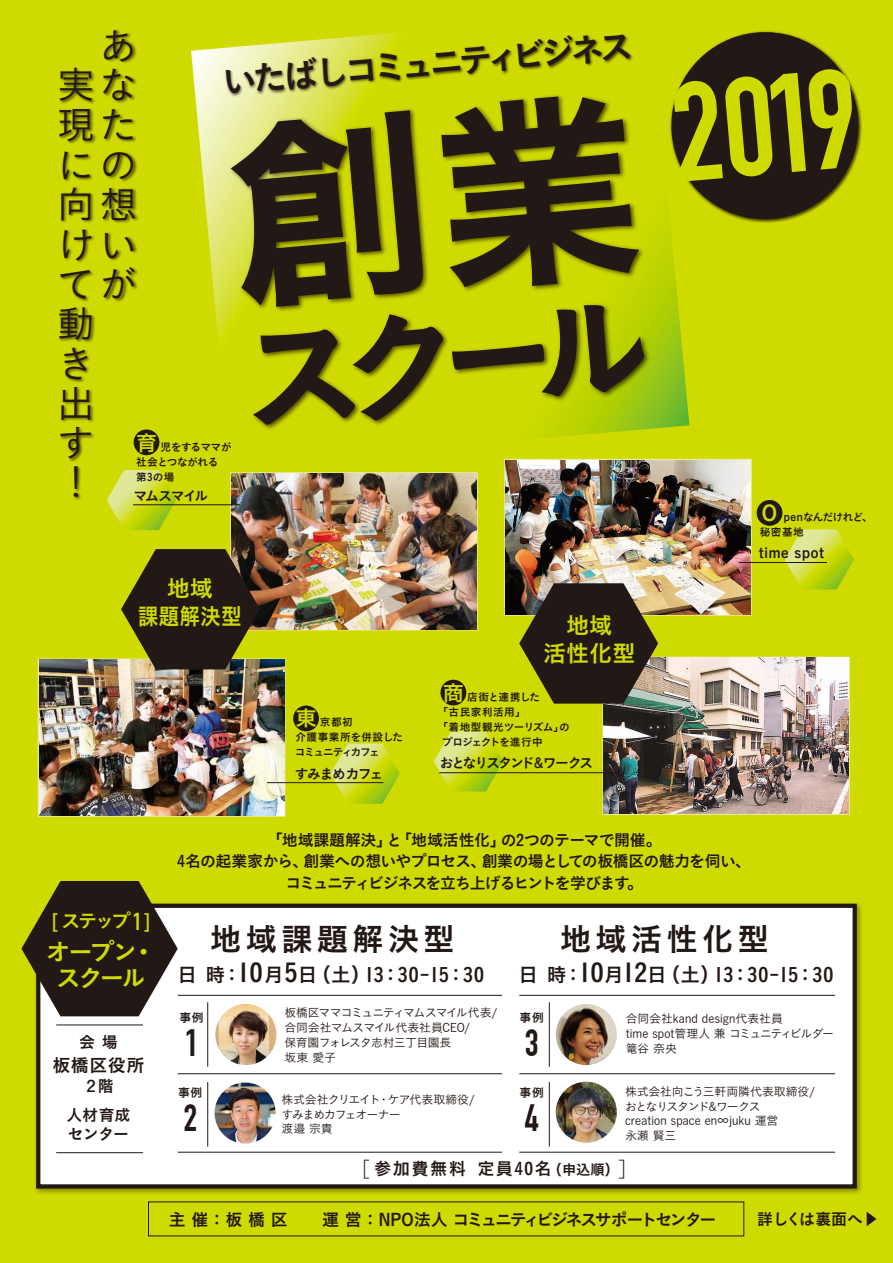
<style>
.page{position:relative;width:893px;height:1263px;background:#cfdb00}
.page>*{position:absolute;margin:0;border:0;box-sizing:border-box;transform-origin:0 0}
.t1{font:700 138.15px "DIN Condensed";color:#cfdb00}
.t2{font:121.05px "Koburina Go Std W6";color:#221815}
.t3{font:38.25px/39.6px "Koburina Go Std W3";color:#221815}
.t4{font:700 37.2px "DIN Condensed";color:#221815}
.t5{font:34.05px "Koburina Go Std W6";color:#221815}
.t6{font:31.8px "Koburina Go Std W6";letter-spacing:.12em;color:#221815}
.t7{font:24.45px/25.8px "Koburina Go Std W6";letter-spacing:-.115em;color:#cfdb00;text-align:center}
.t8{font:23.1px/27.8px "Koburina Go Std W6";color:#cfdb00;text-align:center}
.t9{font:19.65px "Koburina Go Std W6";letter-spacing:.025em;color:#221815}
.t10{font:19.2px "Koburina Go Std W6";color:#cfdb00}
.t11{font:18px "Koburina Go Std W6";letter-spacing:.02em;color:#221815}
.t12{font:17.25px "Koburina Go Std W6";letter-spacing:.08em;color:#221815}
.t13{font:16.95px "Koburina Go Std W6";letter-spacing:-.135em;color:#221815}
.t14{font:15.9px/21.3px "Koburina Go Std W6";letter-spacing:-.05em;color:#221815;text-align:center}
.t15{font:15.9px "Koburina Go Std W6";letter-spacing:-.025em;color:#221815}
.t16{font:13.8px "Koburina Go Std W6";letter-spacing:-.11em;color:#221815}
.t17{font:13.8px "Koburina Go Std W6";letter-spacing:-.15em;color:#221815}
.t18{font:13.8px "Koburina Go Std W6";letter-spacing:.05em;color:#221815}
.t19{font:11.85px/14.9px "Koburina Go Std N W3";letter-spacing:-.055em;color:#221815}
.t20{font:11.85px/14.9px "Koburina Go Std N W3";letter-spacing:-.025em;color:#221815}
.t21{font:11.85px/14.9px "Koburina Go Std N W3";letter-spacing:.005em;color:#221815}
.t22{font:11.85px/14.9px "Koburina Go Std N W3";letter-spacing:-.075em;color:#221815}
.t23{font:11.85px "Koburina Go Std W6";letter-spacing:.05em;color:#221815}
.t24{font:10.65px/14.9px "Koburina Go Std W6";letter-spacing:-.025em;color:#221815}
.t25{font:10.65px/14.9px "Koburina Go Std W6";letter-spacing:-.045em;color:#221815}
.t26{font:10.65px/14.9px "Koburina Go Std W6";letter-spacing:.025em;color:#221815}
.t27{font:10.65px "Koburina Go Std W6";color:#221815}
.t28{font:10.65px "Koburina Go Std W6";letter-spacing:-.07em;color:#221815}
.t29{font:10.65px "Koburina Go Std W6";letter-spacing:-.05em;color:#221815}
.s1{font-size:21.3px;color:#cfdb00}
.s2{font-family:"DIN Condensed";font-weight:700;font-size:23.85px}
.s3{font-size:25.5px}
.s4{font-family:"Koburina Go Std W1";font-size:20.7px}
.s5{font-size:14.4px}
.s6{font-family:"UD Shin Go Pro";font-weight:500}
</style>
<div class="page">
<svg style="left:191px;top:48px;width:498px;height:411px"></svg>
<img style="left:213px;top:73px;width:461px;height:386px">
<svg style="left:229px;top:95px;width:416px;height:332px"></svg>
<img style="left:220px;top:33px;width:419px;height:82px">
<svg style="left:667px;top:31px;width:195px;height:192px"></svg>
<img style="left:59px;top:29px;width:84px;height:430px">
<img style="left:38px;top:459px;width:816px;height:358px">
<hr style="left:133px;top:504px;width:107px;height:1px;background:#221815">
<hr style="left:739px;top:562px;width:88px;height:1px;background:#221815">
<hr style="left:267px;top:782px;width:117px;height:1px;background:#221815">
<hr style="left:439px;top:772px;width:178px;height:1px;background:#221815">
<div style="left:134px;top:429px;width:25px;height:26px;background:#221815;border-radius:50%"></div>
<div style="left:293px;top:705px;width:26px;height:26px;background:#221815;border-radius:50%"></div>
<div style="left:440px;top:680px;width:26px;height:25px;background:#221815;border-radius:50%"></div>
<div style="left:757px;top:500px;width:25px;height:26px;background:#221815;border-radius:50%"></div>
<svg style="left:35px;top:903px;width:824px;height:288px;background:#f3f3f0"></svg>
<img style="left:215px;top:1004px;width:61px;height:61px;border-radius:31px">
<img style="left:556px;top:1004px;width:61px;height:61px;border-radius:31px">
<svg style="left:21px;top:881px;width:157px;height:135px;background:#504a29"></svg>
<hr style="left:56px;top:1024px;width:87px;height:1px;background:#221815">
<hr style="left:56px;top:1152px;width:87px;height:1px;background:#221815">
<img style="left:215px;top:1082px;width:61px;height:61px;border-radius:31px">
<img style="left:556px;top:1082px;width:61px;height:61px;border-radius:31px">
<hr style="left:519px;top:995px;width:316px;height:1px;background:#221815">
<hr style="left:178px;top:995px;width:324px;height:1px;background:#221815">
<hr style="left:178px;top:1073px;width:324px;height:1px;background:#221815">
<hr style="left:207px;top:1002px;width:1px;height:65px;background:#221815">
<hr style="left:207px;top:1082px;width:1px;height:64px;background:#221815">
<hr style="left:549px;top:1002px;width:1px;height:65px;background:#221815">
<hr style="left:549px;top:1082px;width:1px;height:64px;background:#221815">
<hr style="left:519px;top:1073px;width:316px;height:1px;background:#221815">
<hr style="left:178px;top:1152px;width:324px;height:1px;background:#221815">
<hr style="left:519px;top:1152px;width:316px;height:1px;background:#221815">
<svg style="left:228px;top:89px;width:411px;height:219px"></svg>
<h3 class="t3" style="left:57px;top:25px;width:80px">　あ実な現たにの向想けいてが動<br>き<br>出<br>す<br>！</h3>
<h3 class="t5" style="left:220px;top:55px;width:413px;rotate:-5deg">いたばしコミュニティビジネス</h3>
<h2 class="t2" style="left:236px;top:287px;width:412px;rotate:-5deg">スクール</h2>
<p class="t24" style="left:136px;top:440px;width:97px"><span class="s1">育</span>児をするママが社会とつながれる第3の場</p>
<p class="t16" style="left:133px;top:485px;width:77px">マムスマイル</p>
<h3 class="t8" style="left:138px;top:575px;width:106px">地域<br>課題解決型</h3>
<p class="t25" style="left:295px;top:715px;width:110px"><span class="s1">東</span>京都初<br>介護事業所を併設したコミュニティカフェ</p>
<p class="t16" style="left:295px;top:763px;width:90px">すみまめカフェ</p>
<h3 class="t8" style="left:543px;top:612px;width:94px">地域<br>活性化型</h3>
<p class="t29" style="left:443px;top:689px;width:99px"><span class="s1">商</span>店街と連携した</p>
<p class="t24" style="left:437px;top:705px;width:90px">「古民家利活用」</p>
<p class="t27" style="left:437px;top:718px;width:134px">「着地型観光ツーリズム」の</p>
<p class="t28" style="left:442px;top:733px;width:102px">プロジェクトを進行中</p>
<p class="t17" style="left:440px;top:752px;width:155px">おとなりスタンド&amp;ワークス</p>
<h1 class="t1" style="left:665px;top:53px;width:188px;rotate:-5deg">2019</h1>
<p class="t26" style="left:760px;top:510px;width:114px"><span class="s1">O</span> penなんだけれど、秘密基地</p>
<p class="t18" style="left:759px;top:542px;width:67px">time spot</p>
<p class="t10" style="left:51px;top:906px;width:101px">[ ステップ<span class="s2">1</span>]</p>
<h3 class="t7" style="left:46px;top:940px;width:111px">オープン・スクール</h3>
<p class="t14" style="left:79px;top:1032px;width:40px">会 場</p>
<p class="t11" style="left:53px;top:1052px;width:93px">板橋区役所</p>
<p class="t14" style="left:67px;top:1071px;width:66px;line-height:29.7px">２階<br>人材育成</p>
<p class="t14" style="left:68px;top:1124px;width:63px">センター</p>
<p class="t14" style="left:177px;top:830px;width:576px">「地域課題解決」と「地域活性化」の2つのテーマで開催。<br>4名の起業家から、創業への想いやプロセス、創業の場としての板橋区の魅力を伺い、コミュニティビジネスを立ち上げるヒントを学びます。</p>
<h3 class="t6" style="left:210px;top:915px;width:247px">地域課題解決型</h3>
<h3 class="t6" style="left:560px;top:915px;width:211px">地域活性化型</h3>
<p class="t9" style="left:177px;top:959px;width:308px">日 時：<span class="s3">10</span>月<span class="s3">5</span>日（土）13：30-15：30</p>
<p class="t9" style="left:519px;top:959px;width:316px">日 時：<span class="s3">10</span>月<span class="s3">12</span>日（土）13：30-15：30</p>
<p class="t23" style="left:179px;top:1009px;width:26px">事例</p>
<h3 class="t4" style="left:185px;top:1021px;width:15px">1</h3>
<p class="t23" style="left:178px;top:1084px;width:26px">事例</p>
<h3 class="t4" style="left:183px;top:1096px;width:15px">2</h3>
<p class="t19" style="left:284px;top:1005px;width:215px">板橋区ママコミュニティマムスマイル代表/合同会社マムスマイル代表社員CEO/<br>保育園フォレスタ志村三丁目園長<br>坂東 愛子</p>
<p class="t22" style="left:281px;top:1091px;width:195px">株式会社クリエイト・ケア代表取締役/すみまめカフェオーナー<br>渡邉 宗貴</p>
<p class="t23" style="left:520px;top:1009px;width:26px">事例</p>
<h3 class="t4" style="left:525px;top:1021px;width:15px">3</h3>
<p class="t23" style="left:520px;top:1084px;width:26px">事例</p>
<h3 class="t4" style="left:525px;top:1096px;width:15px">4</h3>
<p class="t21" style="left:626px;top:1011px;width:210px">合同会社kand design代表社員<br>time spot管理人 兼 コミュニティビルダー篭谷 奈央</p>
<p class="t20" style="left:625px;top:1083px;width:192px">株式会社向こう三軒両隣代表取締役/おとなりスタンド&amp;ワークス<br>creation space en∞juku 運営<br>永瀬 賢三</p>
<p class="t12" style="left:350px;top:1155px;width:290px"><span class="s4">［</span>参加費無料 定員40名<span class="s5">（申込順）</span><span class="s4">］</span></p>
<p class="t13" style="left:169px;top:1207px;width:549px">主 催：板 橋 区　　運 営：NPO法人 コミュニティビジネスサポートセンター</p>
<p class="t15" style="left:757px;top:1206px;width:123px">詳しくは裏面へ<span class="s6">▶</span></p>
</div>
